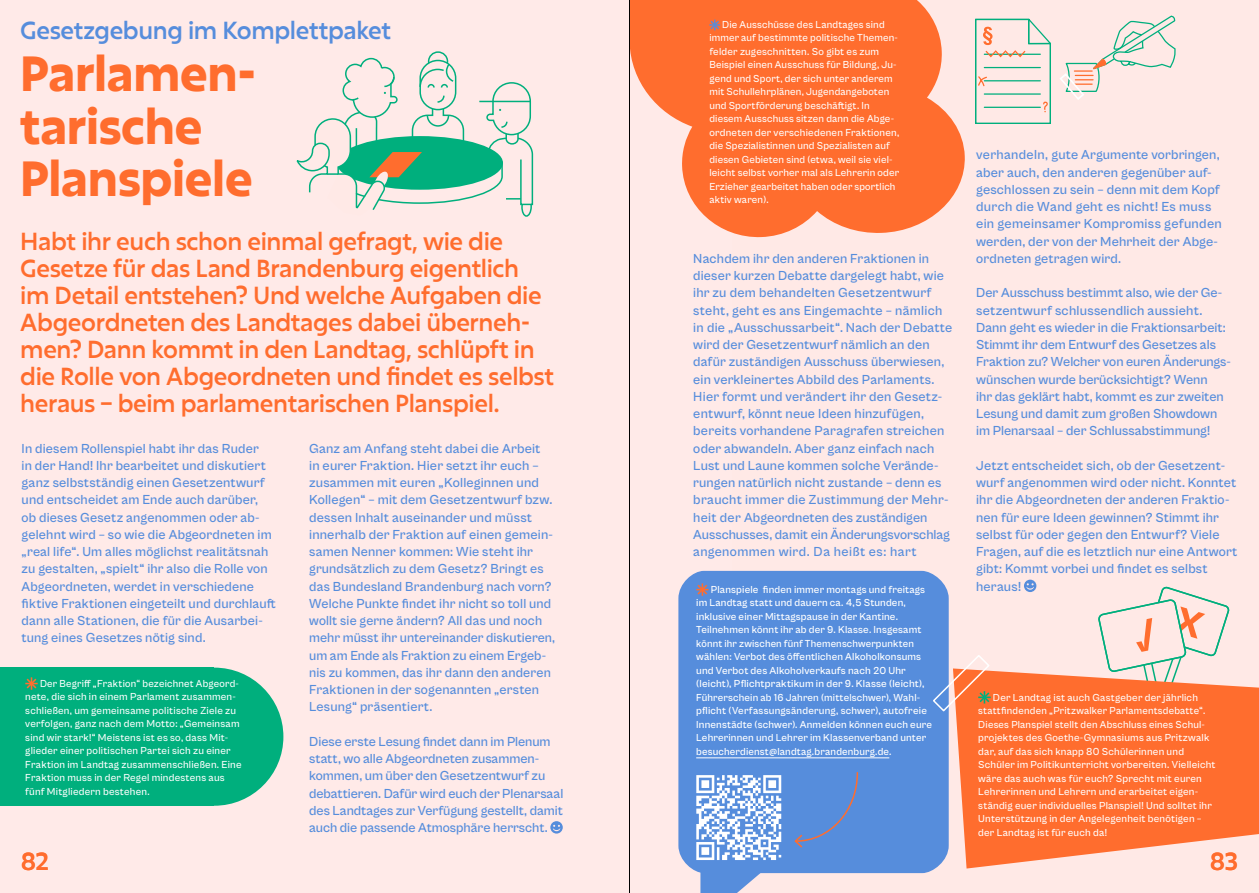
<style>
.page{position:relative;width:1259px;height:893px;background:#fff}
.page>*{position:absolute;margin:0;border:0;box-sizing:border-box;transform-origin:0 0}
.t1{font:700 48px/52.5px "Excon";letter-spacing:-.005em;color:#ff6d2e}
.t2{font:500 24px/27px "Excon";letter-spacing:-.015em;color:#ff6d2e}
.t3{font:500 24px "Excon";letter-spacing:-.015em;color:#568ddc}
.t4{font:700 13.5px/17.2px "Cabinet Grotesk Variable";letter-spacing:.01em;color:#568ddc}
.t5{font:700 10.5px/13.5px "Cabinet Grotesk Variable";letter-spacing:.015em;color:#fff}
</style>
<div class="page">
<div style="left:0;top:0;width:639px;height:893px;background:#ffeae8"></div>
<svg style="left:550px;top:821px;width:13px;height:13px"></svg>
<svg style="left:553px;top:825px;width:7px;height:6px"></svg>
<div style="left:0;top:668px;width:213px;height:138px;background:#00af7d"></div>
<div style="left:145px;top:668px;width:138px;height:138px;background:#00af7d;border-radius:50%"></div>
<svg style="left:25px;top:677px;width:13px;height:13px"></svg>
<svg style="left:296px;top:51px;width:238px;height:166px"></svg>
<div style="left:621px;top:0;width:637px;height:893px;background:#ffeae8"></div>
<div style="left:732px;top:0;width:527px;height:893px;background:#ffe9e6"></div>
<svg style="left:1098px;top:586px;width:131px;height:82px"></svg>
<div style="left:1024px;top:580px;width:12px;height:12px;background:#568ddc;border-radius:50%"></div>
<svg style="left:1026px;top:583px;width:8px;height:7px"></svg>
<svg style="left:630px;top:0;width:335px;height:238px;fill:#ff6d2e"></svg>
<svg style="left:709px;top:19px;width:11px;height:12px"></svg>
<div style="left:678px;top:571px;width:270px;height:302px;background:#568ddc;border-radius:27px"></div>
<hr style="left:696px;top:757px;width:193px;height:1px;background:#fff">
<svg style="left:696px;top:583px;width:13px;height:13px"></svg>
<svg style="left:696px;top:775px;width:85px;height:118px"></svg>
<svg style="left:794px;top:772px;width:65px;height:76px"></svg>
<svg style="left:975px;top:19px;width:76px;height:105px"></svg>
<svg style="left:1060px;top:15px;width:116px;height:85px"></svg>
<svg style="left:956px;top:668px;width:303px;height:200px;background:#fe7f49"></svg>
<svg style="left:933px;top:653px;width:58px;height:60px"></svg>
<div style="left:629px;top:0;width:51px;height:43px;background:#ff6d2e"></div>
<hr style="left:629px;top:0;width:1px;height:893px;background:#000">
<h2 class="t3" style="left:20px;top:14px;width:372px">Gesetzgebung im Komplettpaket</h2>
<h1 class="t1" style="left:20px;top:46px;width:234px">Parlamen&shy;tarische<br>Planspiele</h1>
<p class="t2" style="left:20px;top:227px;width:535px">Habt ihr euch schon einmal gefragt, wie die Gesetze für das Land Brandenburg eigentlich im Detail entstehen? Und welche Aufgaben die Abgeordneten des Landtages dabei überneh&shy;men? Dann kommt in den Landtag, schlüpft in die Rolle von Abgeordneten und findet es selbst heraus – beim parlamentarischen Planspiel.</p>
<p class="t4" style="left:22px;top:440px;width:256px">In diesem Rollenspiel habt ihr das Ruder<br>in der Hand! Ihr bearbeitet und diskutiert ganz selbstständig einen Gesetzentwurf und entscheidet am Ende auch darüber, ob dieses Gesetz angenommen oder ab&shy;gelehnt wird – so wie die Abgeordneten im „real life“. Um alles möglichst realitätsnah zu gestalten, „spielt“ ihr also die Rolle von Abgeordneten, werdet in verschiedene fiktive Fraktionen eingeteilt und durchlauft dann alle Stationen, die für die Ausarbei&shy;tung eines Gesetzes nötig sind.</p>
<p class="t4" style="left:309px;top:440px;width:247px">Ganz am Anfang steht dabei die Arbeit<br>in eurer Fraktion. Hier setzt ihr euch – zusammen mit euren „Kolleginnen und Kollegen“ – mit dem Gesetzentwurf bzw. dessen Inhalt auseinander und müsst innerhalb der Fraktion auf einen gemein&shy;samen Nenner kommen: Wie steht ihr grundsätzlich zu dem Gesetz? Bringt es das Bundesland Brandenburg nach vorn?<br>Welche Punkte findet ihr nicht so toll und wollt sie gerne ändern? All das und noch mehr müsst ihr untereinander diskutieren, um am Ende als Fraktion zu einem Ergeb&shy;nis zu kommen, das ihr dann den anderen Fraktionen in der sogenannten „ersten Lesung“ präsentiert.</p>
<p class="t4" style="left:309px;top:733px;width:256px">Diese erste Lesung findet dann im Plenum statt, wo alle Abgeordneten zusammen&shy;kommen, um über den Gesetzentwurf zu debattieren. Dafür wird euch der Plenarsaal des Landtages zur Verfügung gestellt, damit auch die passende Atmosphäre herrscht.</p>
<p class="t5" style="left:25px;top:677px;width:218px;text-indent:15px">Der Begriff „Fraktion“ bezeichnet Abgeord&shy;nete, die sich in einem Parlament zusammen&shy;schließen, um gemeinsame politische Ziele zu verfolgen, ganz nach dem Motto: „Gemeinsam sind wir stark!“ Meistens ist es so, dass Mit&shy;glieder einer politischen Partei sich zu einer Fraktion im Landtag zusammenschließen. Eine Fraktion muss in der Regel mindestens aus fünf Mitgliedern bestehen.</p>
<p class="t5" style="left:709px;top:18px;width:191px;text-indent:13px">Die Ausschüsse des Landtages sind immer auf bestimmte politische Themen&shy;felder zugeschnitten. So gibt es zum Beispiel einen Ausschuss für Bildung, Ju&shy;gend und Sport, der sich unter anderem mit Schullehrplänen, Jugendangeboten und Sportförderung beschäftigt. In diesem Ausschuss sitzen dann die Abge&shy;ordneten der verschiedenen Fraktionen, die Spezialistinnen und Spezialisten auf diesen Gebieten sind (etwa, weil sie viel&shy;leicht selbst vorher mal als Lehrerin oder Erzieher gearbeitet haben oder sportlich aktiv waren).</p>
<p class="t4" style="left:693px;top:250px;width:260px">Nachdem ihr den anderen Fraktionen in dieser kurzen Debatte dargelegt habt, wie ihr zu dem behandelten Gesetzentwurf steht, geht es ans Eingemachte – nämlich in die „Ausschussarbeit“. Nach der Debatte wird der Gesetzentwurf nämlich an den dafür zuständigen Ausschuss überwiesen, ein verkleinertes Abbild des Parlaments.<br>Hier formt und verändert ihr den Gesetz&shy;entwurf, könnt neue Ideen hinzufügen, bereits vorhandene Paragrafen streichen oder abwandeln. Aber ganz einfach nach Lust und Laune kommen solche Verände&shy;rungen natürlich nicht zustande – denn es braucht immer die Zustimmung der Mehr&shy;heit der Abgeordneten des zuständigen Ausschusses, damit ein Änderungsvorschlag angenommen wird. Da heißt es: hart</p>
<p class="t5" style="left:696px;top:583px;width:237px;text-indent:15px">Planspiele finden immer montags und freitags im Landtag statt und dauern ca. 4,5 Stunden, inklusive einer Mittagspause in der Kantine.<br>Teilnehmen könnt ihr ab der 9. Klasse. Insgesamt könnt ihr zwischen fünf Themenschwerpunkten wählen: Verbot des öffentlichen Alkoholkonsums und Verbot des Alkoholverkaufs nach 20 Uhr (leicht), Pflichtpraktikum in der 9. Klasse (leicht), Führerschein ab 16 Jahren (mittelschwer), Wahl&shy;pflicht (Verfassungsänderung, schwer), autofreie Innenstädte (schwer). Anmelden können euch eure Lehrerinnen und Lehrer im Klassenverband unter besucherdienst@landtag.brandenburg.de.</p>
<p class="t4" style="left:976px;top:147px;width:247px">verhandeln, gute Argumente vorbringen, aber auch, den anderen gegenüber auf&shy;geschlossen zu sein – denn mit dem Kopf durch die Wand geht es nicht! Es muss ein gemeinsamer Kompromiss gefunden werden, der von der Mehrheit der Abge&shy;ordneten getragen wird.</p>
<p class="t4" style="left:976px;top:285px;width:256px">Der Ausschuss bestimmt also, wie der Ge-- setzentwurf schlussendlich aussieht.<br>Dann geht es wieder in die Fraktionsarbeit:<br>Stimmt ihr dem Entwurf des Gesetzes als Fraktion zu? Welcher von euren Änderungs&shy;wünschen wurde berücksichtigt? Wenn<br>ihr das geklärt habt, kommt es zur zweiten Lesung und damit zum großen Showdown im Plenarsaal – der Schlussabstimmung!</p>
<p class="t4" style="left:976px;top:457px;width:263px">Jetzt entscheidet sich, ob der Gesetzent&shy;wurf angenommen wird oder nicht. Konntet ihr die Abgeordneten der anderen Fraktio&shy;nen für eure Ideen gewinnen? Stimmt ihr selbst für oder gegen den Entwurf? Viele Fragen, auf die es letztlich nur eine Antwort gibt: Kommt vorbei und findet es selbst heraus!</p>
<p class="t5" style="left:978px;top:691px;width:239px;text-indent:15px">Der Landtag ist auch Gastgeber der jährlich stattfindenden „Pritzwalker Parlamentsdebatte“.<br>Dieses Planspiel stellt den Abschluss eines Schul&shy;projektes des Goethe-Gymnasiums aus Pritzwalk dar, auf das sich knapp 80 Schülerinnen und Schüler im Politikunterricht vorbereiten. Vielleicht wäre das auch was für euch? Sprecht mit euren Lehrerinnen und Lehrern und erarbeitet eigen&shy;ständig euer individuelles Planspiel! Und solltet ihr Unterstützung in der Angelegenheit benötigen – der Landtag ist für euch da!</p>
<h2 class="t2" style="left:21px;top:847px;width:29px">82</h2>
<h2 class="t2" style="left:1210px;top:847px;width:29px">83</h2>
</div>
